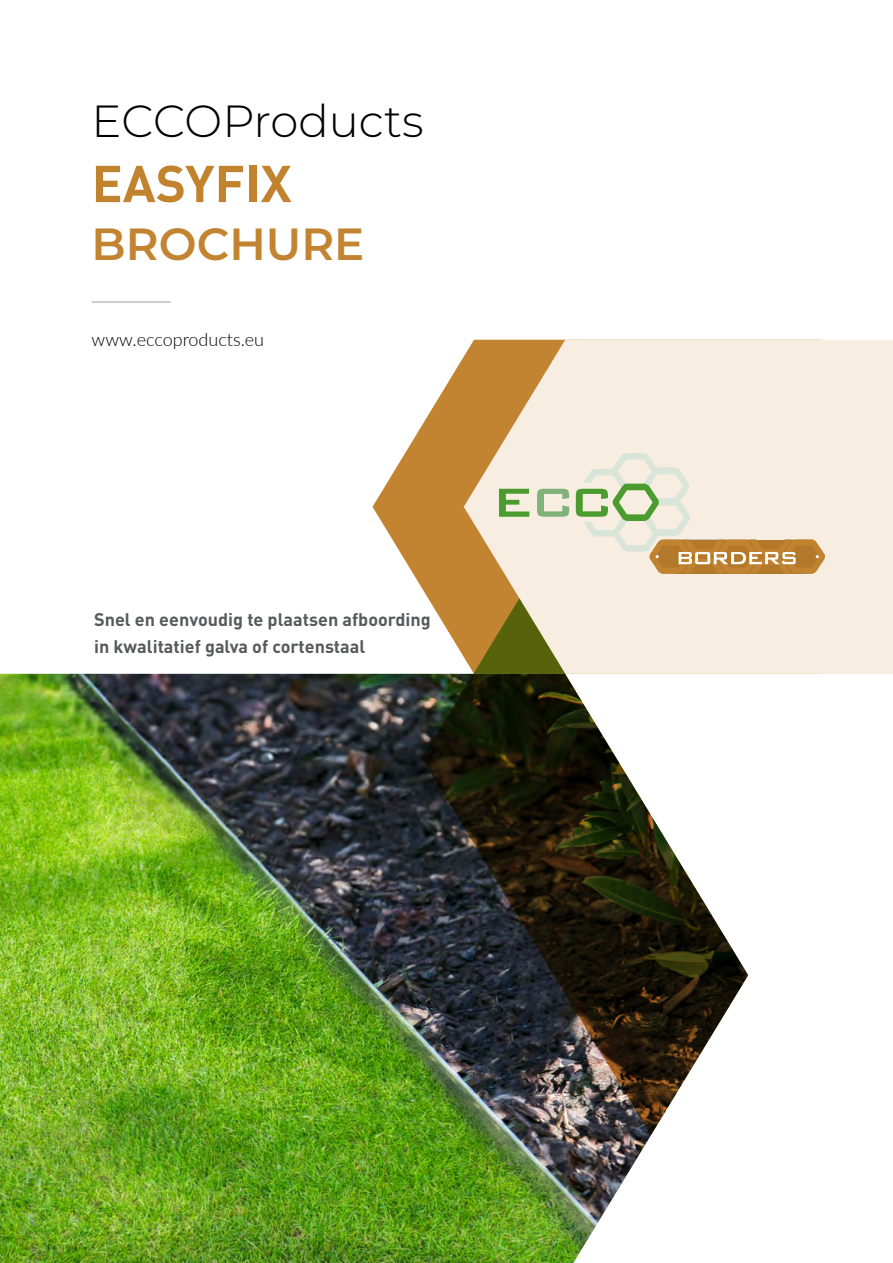
<style>
.page{position:relative;width:893px;height:1263px;background:#fff}
.page>*{position:absolute;margin:0;border:0;box-sizing:border-box;transform-origin:0 0}
.t1{font:700 51px "DIN";color:#c2832f}
.t2{font:300 45px "Montserrat";color:#000}
.t3{font:600 45px "Montserrat";color:#c38431}
.t4{font:700 18px/27px "DIN";color:#58595b}
.t5{font:300 18px "Lato";color:#000}
</style>
<div class="page">
<svg style="left:372px;top:356px;width:92px;height:318px"></svg>
<svg style="left:464px;top:340px;width:429px;height:334px;background:#f1e0cc"></svg>
<img style="left:0;top:674px;width:651px;height:589px">
<hr style="left:92px;top:301px;width:79px;height:2px;background:#bcbec0">
<img style="left:422px;top:674px;width:326px;height:461px">
<svg style="left:473px;top:598px;width:92px;height:76px;background:#9a8c4a"></svg>
<svg style="left:537px;top:489px;width:32px;height:28px"></svg>
<svg style="left:499px;top:489px;width:30px;height:28px"></svg>
<svg style="left:576px;top:453px;width:249px;height:121px;background:#e4d7bc"></svg>
<h2 class="t2" style="left:92px;top:91px;width:333px">ECCOProducts</h2>
<h1 class="t1" style="left:92px;top:150px;width:202px">EASYFIX</h1>
<h2 class="t3" style="left:92px;top:212px;width:274px">BROCHURE</h2>
<p class="t5" style="left:92px;top:327px;width:174px">www.eccoproducts.eu</p>
<p class="t4" style="left:94px;top:605px;width:338px">Snel en eenvoudig te plaatsen afboording in kwalitatief galva of cortenstaal</p>
</div>
